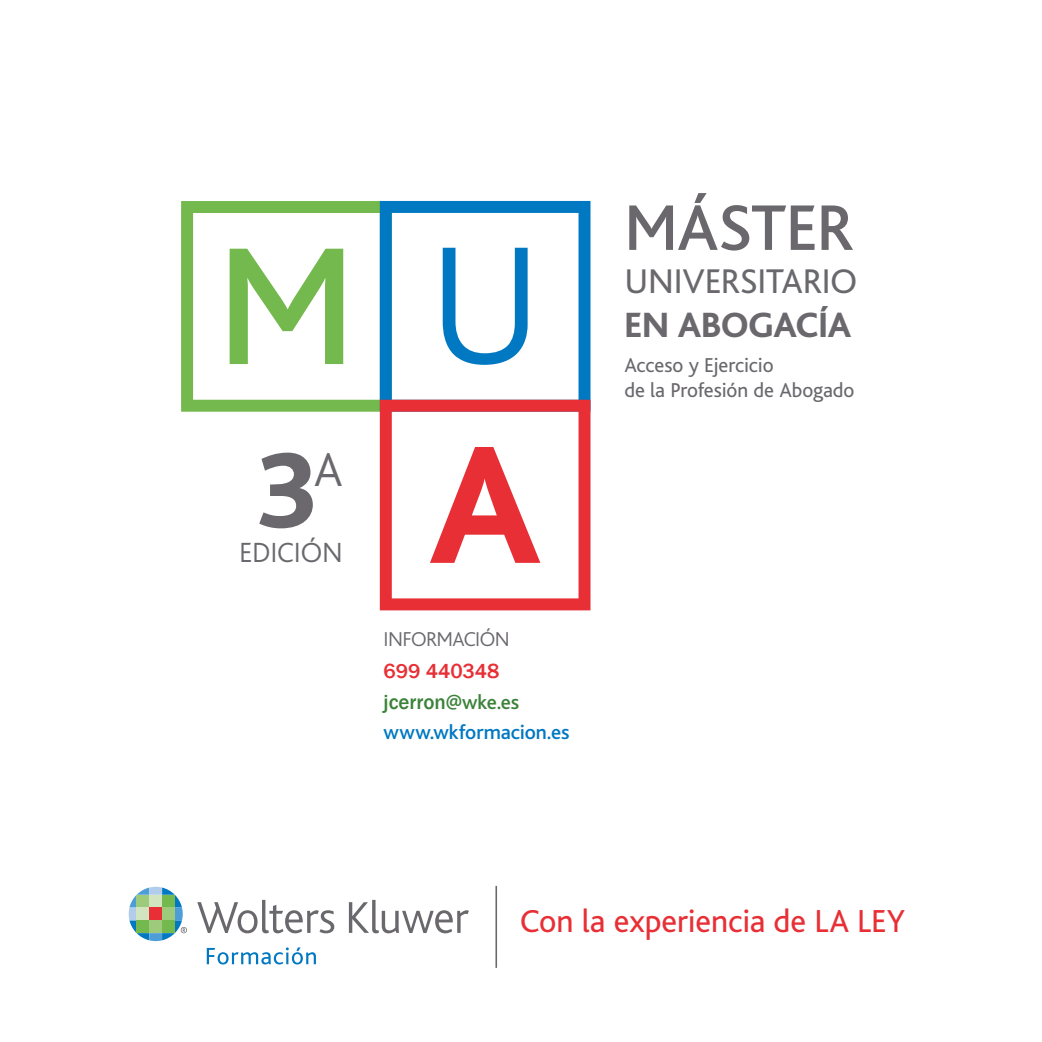
<style>
.page{position:relative;width:1042px;height:1042px;background:#fff}
.page>*{position:absolute;margin:0;border:0;box-sizing:border-box;transform-origin:0 0}
.t1{font:800 112px "Bliss";color:#6a686d}
.t2{font:500 67.38px "Bliss";letter-spacing:-.01em;color:#6a686d}
.t3{font:300 49.88px "Bliss";color:#6a686d}
.t4{font:800 36.75px "Bliss";letter-spacing:-.005em;color:#6a686d}
.t5{font:35.88px "Bliss";letter-spacing:-.005em;color:#6a686d}
.t6{font:33.25px "Bliss";letter-spacing:-.005em;color:#e72f35}
.t7{font:300 29.05px "Bliss";letter-spacing:-.005em;color:#6a686d}
.t8{font:21px/25.2px "Bliss";letter-spacing:-.01em;color:#6a686d}
.t9{font:500 21px/31.5px "Franklin Gothic";color:#e72f35}
.t10{font:500 21px "Bliss";letter-spacing:-.005em;color:#0078c2}
.t11{font:300 21px "Bliss";letter-spacing:-.03em;color:#6a686d}
.s1{color:#3b8339}
.s2{font-family:"Bliss";color:#3b8339}
</style>
<div class="page">
<svg style="left:197px;top:900px;width:272px;height:33px"></svg>
<svg style="left:129px;top:887px;width:58px;height:54px"></svg>
<svg style="left:207px;top:947px;width:109px;height:17px"></svg>
<hr style="left:495px;top:886px;width:2px;height:82px;background:#6a686d">
<svg style="left:181px;top:201px;width:199px;height:211px"></svg>
<svg style="left:380px;top:201px;width:210px;height:199px"></svg>
<svg style="left:380px;top:400px;width:210px;height:210px"></svg>
<svg style="left:443px;top:248px;width:84px;height:117px"></svg>
<svg style="left:230px;top:249px;width:113px;height:115px"></svg>
<svg style="left:430px;top:447px;width:110px;height:116px"></svg>
<h1 class="t1" style="left:255px;top:432px;width:63px">3</h1>
<h3 class="t3" style="left:314px;top:443px;width:31px">A</h3>
<h3 class="t7" style="left:239px;top:537px;width:105px">EDICIÓN</h3>
<p class="t11" style="left:383px;top:628px;width:128px">INFORMACIÓN</p>
<p class="t9" style="left:383px;top:655px;width:137px">699 440348 <span class="s1">jcerron</span><span class="s2">@wke.es</span></p>
<p class="t10" style="left:383px;top:721px;width:188px">www.wkformacion.es</p>
<h2 class="t2" style="left:624px;top:193px;width:231px">MÁSTER</h2>
<h3 class="t5" style="left:624px;top:262px;width:234px">UNIVERSITARIO</h3>
<h3 class="t4" style="left:624px;top:306px;width:228px">EN ABOGACÍA</h3>
<p class="t8" style="left:624px;top:353px;width:232px">Acceso y Ejercicio<br>de la Profesión de Abogado</p>
<h3 class="t6" style="left:520px;top:904px;width:387px">Con la experiencia de LA LEY</h3>
</div>
